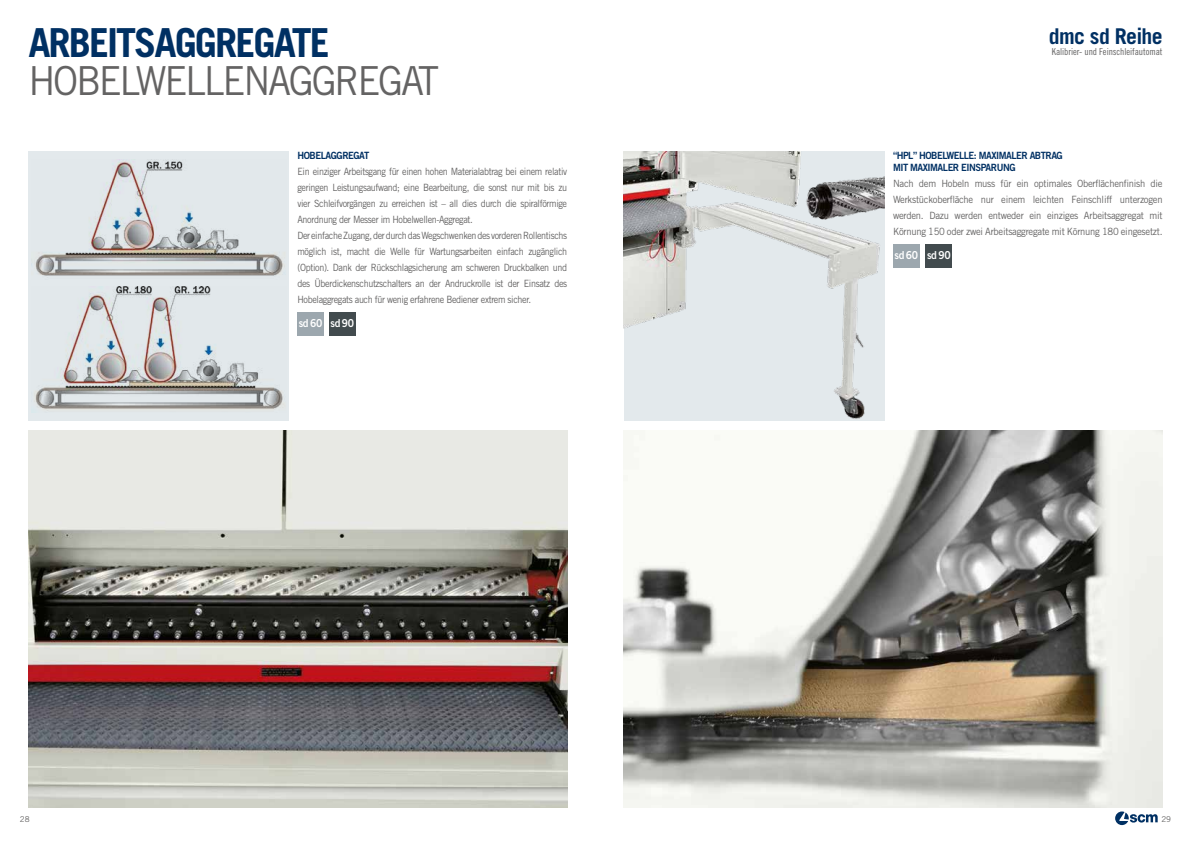
<style>
.page{position:relative;width:1191px;height:842px;background:#fff}
.page>*{position:absolute;margin:0;border:0;box-sizing:border-box;transform-origin:0 0}
.t1{font:40px "Trade Gothic LT Std";letter-spacing:-.06em;color:#646363;scale:.94 1}
.t2{font:700 40px "Trade Gothic LT Std";letter-spacing:-.05em;color:#003063}
.t3{font:700 21.7px "Trade Gothic LT Std";letter-spacing:-.03em;color:#003063}
.t4{font:11px "Trade Gothic LT Std Bd 2";letter-spacing:-.04em;color:#fff;scale:.94 1}
.t5{font:10px/16px "Trade Gothic LT Std";letter-spacing:-.04em;color:#646363;scale:.9 1}
.t6{font:10px/16px "Trade Gothic LT Std";letter-spacing:-.04em;color:#646363;text-align:justify;scale:.94 1}
.t7{font:10px/12px "Trade Gothic LT Std Bd 2";letter-spacing:-.05em;color:#003063;scale:.94 1}
.t8{font:9.6px "Trade Gothic LT Std Cn 18";letter-spacing:-.005em;color:#646363}
.t9{font:8px "Trade Gothic LT Std";color:#646363}
</style>
<div class="page">
<img style="left:624px;top:431px;width:538px;height:377px">
<img style="left:28px;top:431px;width:539px;height:377px">
<div style="left:297px;top:312px;width:26px;height:24px;background:#9ca7ae"></div>
<div style="left:893px;top:244px;width:26px;height:23px;background:#9ca7ae"></div>
<img style="left:624px;top:152px;width:260px;height:269px">
<div style="left:28px;top:152px;width:261px;height:269px;background:#e3e9ec"></div>
<img style="left:34px;top:287px;width:251px;height:124px">
<img style="left:35px;top:159px;width:250px;height:117px">
<div style="left:329px;top:312px;width:26px;height:24px;background:#424b4e"></div>
<div style="left:926px;top:244px;width:26px;height:23px;background:#424b4e"></div>
<svg style="left:1115px;top:811px;width:42px;height:14px"></svg>
<h1 class="t2" style="left:28px;top:18px;width:303px">ARBEITSAGGREGATE</h1>
<h1 class="t1" style="left:28px;top:57px;width:438px">HOBELWELLENAGGREGAT</h1>
<p class="t7" style="left:297px;top:149px;width:78px">HOBELAGGREGAT</p>
<p class="t5" style="left:297px;top:163px;width:301px">Ein einziger Arbeitsgang für einen hohen Materialabtrag bei einem relativ geringen Leistungsaufwand; eine Bearbeitung, die sonst nur mit bis zu vier Schleifvorgängen zu erreichen ist – all dies durch die spiralförmige Anordnung der Messer im Hobelwellen-Aggregat.<br>Der einfache Zugang, der durch das Wegschwenken des vorderen Rollentischs möglich ist, macht die Welle für Wartungsarbeiten einfach zugänglich (Option). Dank der Rückschlagsicherung am schweren Druckbalken und des Überdickenschutzschalters an der Andruckrolle ist der Einsatz des Hobelaggregats auch für wenig erfahrene Bediener extrem sicher.</p>
<p class="t4" style="left:299px;top:316px;width:27px">sd 60</p>
<p class="t4" style="left:330px;top:316px;width:27px">sd 90</p>
<h2 class="t3" style="left:1048px;top:23px;width:115px">dmc sd Reihe</h2>
<p class="t8" style="left:1051px;top:46px;width:112px">Kalibrier- und Feinschleifautomat</p>
<p class="t7" style="left:893px;top:149px;width:182px">“HPL” HOBELWELLE: MAXIMALER ABTRAG<br>MIT MAXIMALER EINSPARUNG</p>
<p class="t6" style="left:893px;top:175px;width:288px">Nach dem Hobeln muss für ein optimales Oberflächenfinish die Werkstückoberfläche nur einem leichten Feinschliff unterzogen werden. Dazu werden entweder ein einziges Arbeitsaggregat mit Körnung 150 oder zwei Arbeitsaggregate mit Körnung 180 eingesetzt.</p>
<p class="t4" style="left:894px;top:248px;width:27px">sd 60</p>
<p class="t4" style="left:927px;top:248px;width:27px">sd 90</p>
<p class="t9" style="left:20px;top:814px;width:11px">28</p>
<p class="t9" style="left:1161px;top:814px;width:11px">29</p>
</div>
